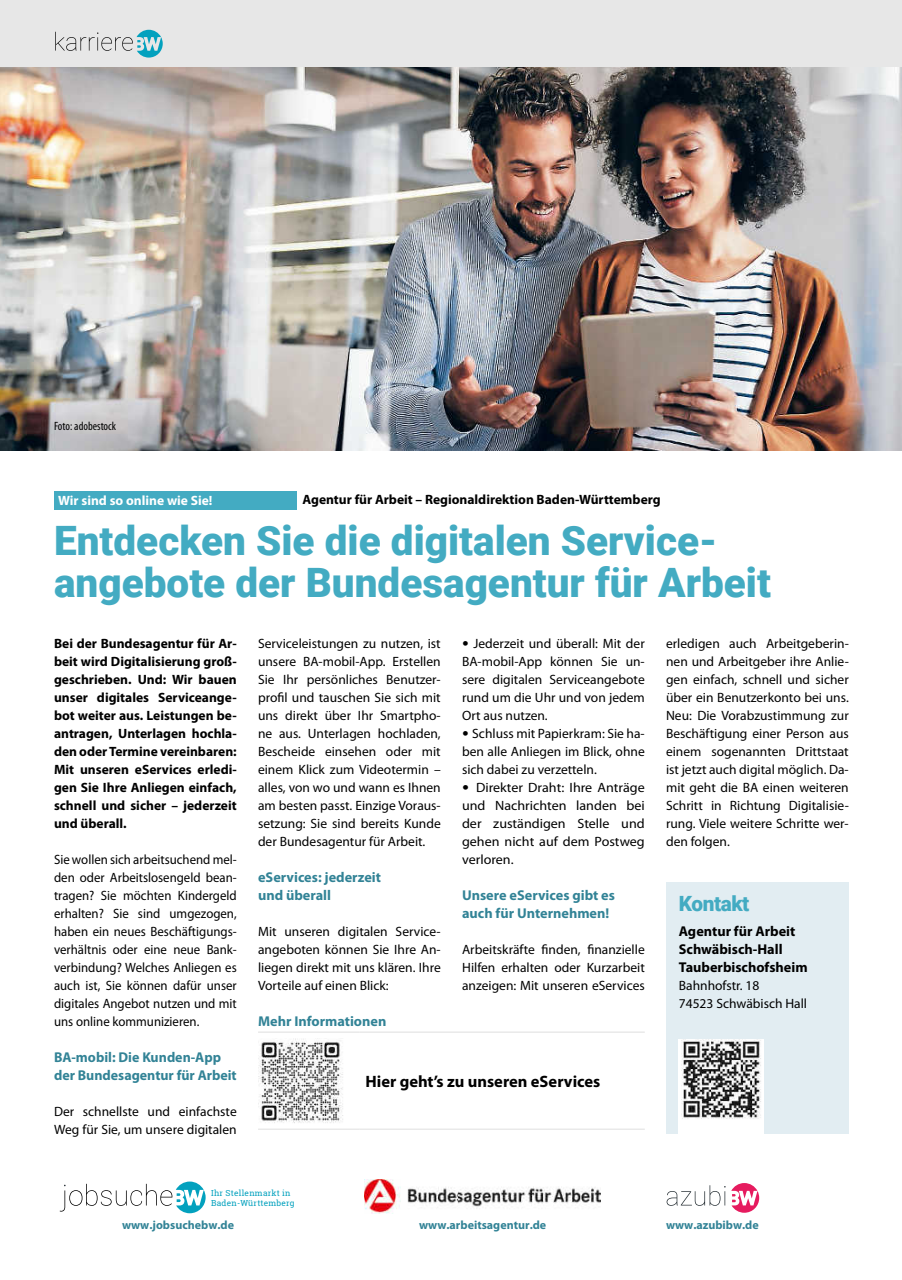
<style>
.page{position:relative;width:902px;height:1280px;background:#fff}
.page>*{position:absolute;margin:0;border:0;box-sizing:border-box;transform-origin:0 0}
.t1{font:900 40.5px/42px "Roboto";color:#43abc2}
.t2{font:900 21px "Roboto";letter-spacing:-.02em;color:#43abc2}
.t3{font:700 16.5px "Myriad Pro";color:#000}
.t4{font:700 14.25px/18px "Myriad Pro";color:#328396}
.t5{font:700 14.25px/18px "Myriad Pro";color:#000}
.t6{font:13.5px/18px "Myriad Pro";color:#000;text-align:justify}
.t7{font:700 13.5px/18px "Myriad Pro";color:#000;text-align:justify}
.t8{font:13.5px/18px "Myriad Pro";color:#000;text-align:justify;scale:.95 1}
.t9{font:13.5px/18px "Myriad Pro";color:#000;text-align:justify;scale:1.04 1}
.t10{font:700 13.5px "Myriad Pro";color:#fff}
.t11{font:700 12px "Myriad Pro";color:#328396}
.t12{font:condensed 12px "Myriad Pro";color:#000}
.t13{font:8.25px/9.6px "Roboto Slab";letter-spacing:.03em;color:#03a1be}
.s1{font-family:"Frutiger LT Com";font-weight:300}
</style>
<div class="page">
<div style="left:0;top:0;width:901px;height:68px;background:#e7e7e7"></div>
<svg style="left:55px;top:30px;width:108px;height:28px"></svg>
<img style="left:364px;top:1180px;width:236px;height:33px">
<svg style="left:666px;top:1185px;width:59px;height:21px"></svg>
<svg style="left:731px;top:1183px;width:28px;height:30px"></svg>
<svg style="left:60px;top:1181px;width:145px;height:32px"></svg>
<img style="left:0;top:68px;width:901px;height:382px">
<div style="left:54px;top:491px;width:243px;height:18px;background:#43abc2"></div>
<hr style="left:258px;top:1129px;width:101px;height:1px;background:#dfdfdf">
<hr style="left:359px;top:1129px;width:285px;height:1px;background:#dfdfdf">
<hr style="left:258px;top:1032px;width:101px;height:1px;background:#dfdfdf">
<hr style="left:359px;top:1032px;width:285px;height:1px;background:#dfdfdf">
<img style="left:258px;top:1038px;width:85px;height:85px">
<div style="left:666px;top:883px;width:182px;height:251px;background:#e2edf2"></div>
<div style="left:678px;top:1039px;width:85px;height:95px;background:#fff"></div>
<img style="left:681px;top:1039px;width:80px;height:80px">
<p class="t12" style="left:54px;top:419px;width:64px">Foto: adobestock</p>
<p class="t10" style="left:58px;top:492px;width:156px">Wir sind so online wie Sie!</p>
<p class="t7" style="left:302px;top:490px;width:360px">Agentur für Arbeit – Regionaldirektion Baden-Württemberg</p>
<h1 class="t1" style="left:54px;top:518px;width:718px">Entdecken Sie die digitalen Service&shy;angebote der Bundesagentur für Arbeit</h1>
<p class="t7" style="left:54px;top:634px;width:184px">Bei der Bundesagentur für Ar&shy;beit wird Digitalisierung groß&shy;geschrieben. Und: Wir bauen unser digitales Serviceange&shy;bot weiter aus. Leistungen be&shy;antragen, Unterlagen hochla&shy;den oderTermine vereinbaren:<br>Mit unseren eServices erledi&shy;gen Sie Ihre Anliegen einfach, schnell und sicher – jederzeit und überall.</p>
<p class="t8" style="left:54px;top:850px;width:194px">Sie wollen sich arbeitsuchend mel&shy;den oder Arbeitslosengeld bean&shy;tragen? Sie möchten Kindergeld erhalten? Sie sind umgezogen, haben ein neues Beschäftigungs&shy;verhältnis oder eine neue Bank&shy;verbindung? Welches Anliegen es auch ist, Sie können dafür unser digitales Angebot nutzen und mit uns online kommunizieren.</p>
<p class="t4" style="left:54px;top:1048px;width:184px">BA-mobil: Die Kunden-App der Bundesagentur für Arbeit</p>
<p class="t6" style="left:54px;top:1102px;width:184px">Der schnellste und einfachste<br>Weg für Sie, um unsere digitalen</p>
<p class="t6" style="left:258px;top:634px;width:184px">Serviceleistungen zu nutzen, ist unsere BA-mobil-App. Erstellen Sie Ihr persönliches Benutzer&shy;profil und tauschen Sie sich mit uns direkt über Ihr Smartpho&shy;ne aus. Unterlagen hochladen, Bescheide einsehen oder mit einem Klick zum Videotermin – alles, von wo und wann es Ihnen am besten passt. Einzige Voraus&shy;setzung: Sie sind bereits Kunde der Bundesagentur für Arbeit.</p>
<p class="t4" style="left:258px;top:868px;width:124px">eServices: jederzeit und überall</p>
<p class="t6" style="left:258px;top:922px;width:184px">Mit unseren digitalen Service&shy;angeboten können Sie Ihre An&shy;liegen direkt mit uns klären. Ihre Vorteile auf einen Blick:</p>
<p class="t4" style="left:258px;top:1012px;width:130px">Mehr Informationen</p>
<p class="t6" style="left:462px;top:634px;width:184px"><span class="s1">•</span> Jederzeit und überall: Mit der BA-mobil-App können Sie un&shy;sere digitalen Serviceangebote rund um die Uhr und von jedem Ort aus nutzen.</p>
<p class="t6" style="left:462px;top:724px;width:184px"><span class="s1">•</span> Schluss mit Papierkram: Sie ha&shy;ben alle Anliegen im Blick, ohne sich dabei zu verzetteln.</p>
<p class="t9" style="left:462px;top:778px;width:177px"><span class="s1">•</span> Direkter Draht: Ihre Anträge und Nachrichten landen bei der zuständigen Stelle und gehen nicht auf dem Postweg verloren.</p>
<p class="t4" style="left:462px;top:886px;width:154px">Unsere eServices gibt es auch für Unternehmen!</p>
<p class="t6" style="left:462px;top:940px;width:184px">Arbeitskräfte finden, finanzielle Hilfen erhalten oder Kurzarbeit anzeigen: Mit unseren eServices</p>
<p class="t3" style="left:365px;top:1070px;width:236px">Hier geht’s zu unseren eServices</p>
<p class="t6" style="left:666px;top:634px;width:184px">erledigen auch Arbeitgeberin&shy;nen und Arbeitgeber ihre Anlie&shy;gen einfach, schnell und sicher über ein Benutzerkonto bei uns.<br>Neu: Die Vorabzustimmung zur Beschäftigung einer Person aus einem sogenannten Drittstaat ist jetzt auch digital möglich. Da&shy;mit geht die BA einen weiteren Schritt in Richtung Digitalisie&shy;rung. Viele weitere Schritte wer&shy;den folgen.</p>
<h2 class="t2" style="left:678px;top:889px;width:72px">Kontakt</h2>
<p class="t5" style="left:678px;top:922px;width:130px">Agentur für Arbeit<br>Schwäbisch-Hall<br>Tauberbischofsheim</p>
<p class="t6" style="left:678px;top:976px;width:130px">Bahnhofstr. 18<br>74523 Schwäbisch Hall</p>
<p class="t13" style="left:211px;top:1188px;width:85px">Ihr Stellenmarkt in<br>Baden-Württemberg</p>
<p class="t11" style="left:122px;top:1217px;width:113px">www.jobsuchebw.de</p>
<p class="t11" style="left:419px;top:1217px;width:129px">www.arbeitsagentur.de</p>
<p class="t11" style="left:666px;top:1217px;width:94px">www.azubibw.de</p>
</div>
